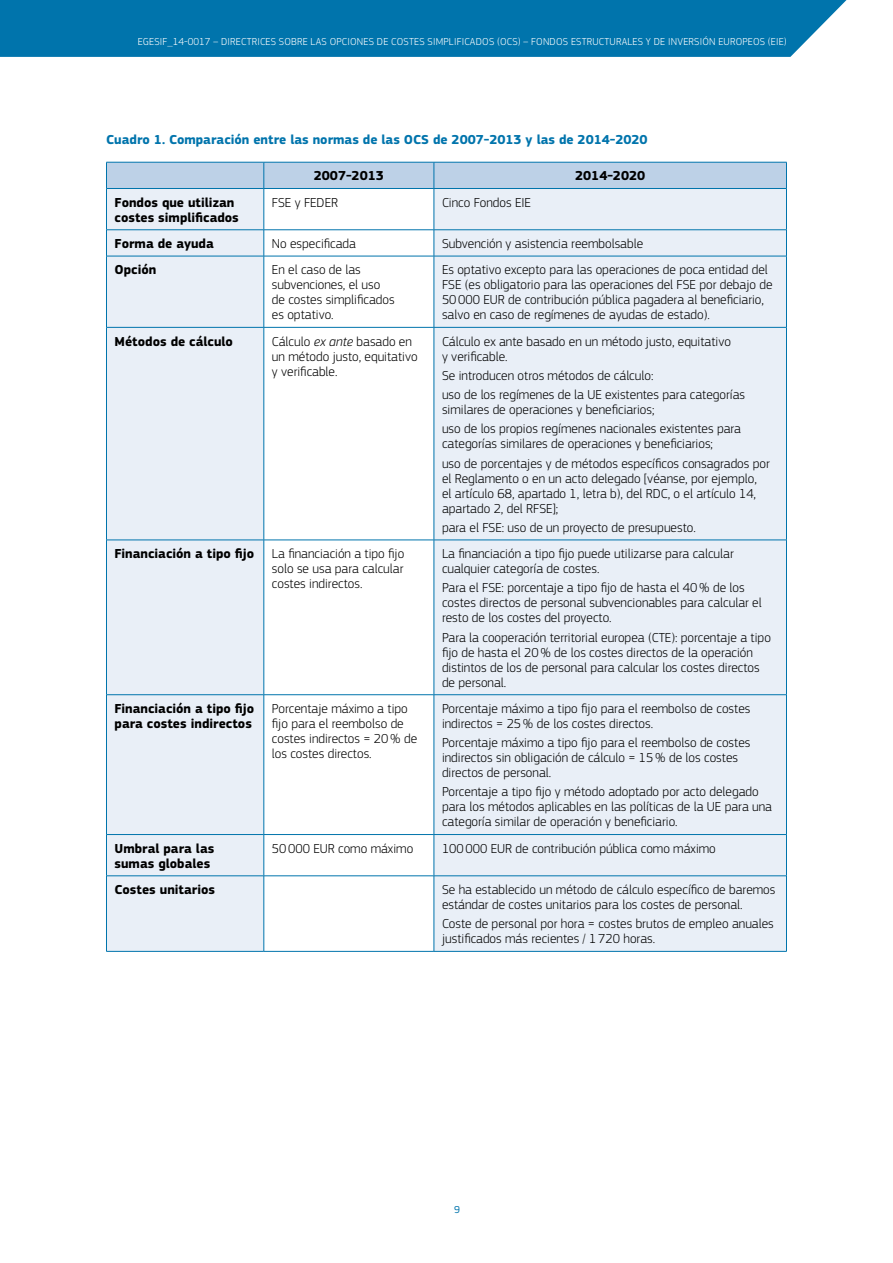
<style>
.page{position:relative;width:893px;height:1263px;background:#fff}
.page>*{position:absolute;margin:0;border:0;box-sizing:border-box;transform-origin:0 0}
.t1{font:300 13.5px/15px "EC Square Sans Pro";color:#000}
.t2{font:700 13.5px/15px "EC Square Sans Pro";color:#000}
.t3{font:700 13.5px "EC Square Sans Pro";color:#0074ac}
.t4{font:300 10.5px "EC Square Sans Pro";letter-spacing:.02em;color:#fff}
.t5{font:10.5px "EC Square Sans Pro";color:#0074ac}
.s1{font-style:italic}
</style>
<div class="page">
<div style="left:0;top:0;width:847px;height:57px;background:#0074ac"></div>
<svg style="left:107px;top:189px;width:679px;height:762px;fill:#e9eff7"></svg>
<div style="left:106px;top:162px;width:681px;height:26px;background:#bdd1e7"></div>
<hr style="left:106px;top:188px;width:158px;height:1px;background:#0074ac">
<hr style="left:106px;top:189px;width:1px;height:41px;background:#0074ac">
<hr style="left:264px;top:188px;width:170px;height:1px;background:#0074ac">
<hr style="left:264px;top:189px;width:1px;height:41px;background:#0074ac">
<hr style="left:434px;top:188px;width:353px;height:1px;background:#0074ac">
<hr style="left:434px;top:189px;width:1px;height:41px;background:#0074ac">
<hr style="left:786px;top:189px;width:1px;height:41px;background:#0074ac">
<hr style="left:106px;top:229px;width:158px;height:1px;background:#0074ac">
<svg style="left:106px;top:230px;width:1px;height:26px"></svg>
<hr style="left:264px;top:229px;width:170px;height:1px;background:#0074ac">
<svg style="left:264px;top:230px;width:1px;height:26px"></svg>
<hr style="left:434px;top:229px;width:353px;height:1px;background:#0074ac">
<svg style="left:434px;top:230px;width:1px;height:26px"></svg>
<svg style="left:786px;top:230px;width:1px;height:26px"></svg>
<hr style="left:106px;top:256px;width:158px;height:1px;background:#0074ac">
<hr style="left:106px;top:256px;width:1px;height:71px;background:#0074ac">
<hr style="left:264px;top:256px;width:170px;height:1px;background:#0074ac">
<hr style="left:264px;top:256px;width:1px;height:71px;background:#0074ac">
<hr style="left:434px;top:256px;width:353px;height:1px;background:#0074ac">
<hr style="left:434px;top:256px;width:1px;height:71px;background:#0074ac">
<hr style="left:786px;top:256px;width:1px;height:71px;background:#0074ac">
<hr style="left:106px;top:327px;width:158px;height:1px;background:#0074ac">
<hr style="left:106px;top:328px;width:1px;height:212px;background:#0074ac">
<hr style="left:264px;top:327px;width:170px;height:1px;background:#0074ac">
<hr style="left:264px;top:328px;width:1px;height:212px;background:#0074ac">
<hr style="left:434px;top:327px;width:353px;height:1px;background:#0074ac">
<hr style="left:434px;top:328px;width:1px;height:212px;background:#0074ac">
<hr style="left:786px;top:328px;width:1px;height:212px;background:#0074ac">
<hr style="left:106px;top:540px;width:158px;height:1px;background:#0074ac">
<hr style="left:106px;top:540px;width:1px;height:154px;background:#0074ac">
<hr style="left:264px;top:540px;width:170px;height:1px;background:#0074ac">
<hr style="left:264px;top:540px;width:1px;height:154px;background:#0074ac">
<hr style="left:434px;top:540px;width:353px;height:1px;background:#0074ac">
<hr style="left:434px;top:540px;width:1px;height:154px;background:#0074ac">
<hr style="left:786px;top:540px;width:1px;height:154px;background:#0074ac">
<hr style="left:106px;top:694px;width:158px;height:1px;background:#0074ac">
<hr style="left:106px;top:695px;width:1px;height:139px;background:#0074ac">
<hr style="left:264px;top:694px;width:170px;height:1px;background:#0074ac">
<hr style="left:264px;top:695px;width:1px;height:139px;background:#0074ac">
<hr style="left:434px;top:694px;width:353px;height:1px;background:#0074ac">
<hr style="left:434px;top:695px;width:1px;height:139px;background:#0074ac">
<hr style="left:786px;top:695px;width:1px;height:139px;background:#0074ac">
<hr style="left:106px;top:834px;width:158px;height:1px;background:#0074ac">
<hr style="left:106px;top:835px;width:1px;height:41px;background:#0074ac">
<hr style="left:264px;top:834px;width:170px;height:1px;background:#0074ac">
<hr style="left:264px;top:835px;width:1px;height:41px;background:#0074ac">
<hr style="left:434px;top:834px;width:353px;height:1px;background:#0074ac">
<hr style="left:434px;top:835px;width:1px;height:41px;background:#0074ac">
<hr style="left:786px;top:835px;width:1px;height:41px;background:#0074ac">
<hr style="left:106px;top:875px;width:158px;height:1px;background:#0074ac">
<hr style="left:106px;top:876px;width:1px;height:75px;background:#0074ac">
<hr style="left:264px;top:875px;width:170px;height:1px;background:#0074ac">
<hr style="left:264px;top:876px;width:1px;height:75px;background:#0074ac">
<hr style="left:434px;top:875px;width:353px;height:1px;background:#0074ac">
<hr style="left:434px;top:876px;width:1px;height:75px;background:#0074ac">
<hr style="left:786px;top:876px;width:1px;height:75px;background:#0074ac">
<hr style="left:106px;top:951px;width:158px;height:1px;background:#0074ac">
<hr style="left:264px;top:951px;width:170px;height:1px;background:#0074ac">
<hr style="left:434px;top:951px;width:353px;height:1px;background:#0074ac">
<p class="t4" style="left:138px;top:35px;width:650px">EGESIF_14-0017 – DIRECTRICES SOBRE LAS OPCIONES DE COSTES SIMPLIFICADOS (OCS) – FONDOS ESTRUCTURALES Y DE INVERSIÓN EUROPEOS (EIE)</p>
<p class="t3" style="left:106px;top:131px;width:543px">Cuadro 1. Comparación entre las normas de las OCS de 2007-2013 y las de 2014-2020</p>
<p class="t2" style="left:314px;top:169px;width:72px">2007-2013</p>
<p class="t2" style="left:575px;top:169px;width:72px">2014-2020</p>
<p class="t2" style="left:115px;top:195px;width:126px">Fondos que utilizan costes simplificados</p>
<p class="t1" style="left:272px;top:195px;width:68px">FSE y FEDER</p>
<p class="t1" style="left:442px;top:195px;width:91px">Cinco Fondos EIE</p>
<p class="t2" style="left:115px;top:236px;width:101px">Forma de ayuda</p>
<p class="t1" style="left:272px;top:236px;width:86px">No especificada</p>
<p class="t1" style="left:442px;top:236px;width:203px">Subvención y asistencia reembolsable</p>
<p class="t2" style="left:115px;top:263px;width:43px">Opción</p>
<p class="t1" style="left:272px;top:262px;width:124px">En el caso de las subvenciones, el uso de costes simplificados es optativo.</p>
<p class="t1" style="left:442px;top:262px;width:332px">Es optativo excepto para las operaciones de poca entidad del FSE (es obligatorio para las operaciones del FSE por debajo de 50000 EUR de contribución pública pagadera al beneficiario, salvo en caso de regímenes de ayudas de estado).</p>
<p class="t2" style="left:115px;top:334px;width:120px">Métodos de cálculo</p>
<p class="t1" style="left:272px;top:333px;width:147px">Cálculo <span class="s1">ex ante</span> basado en un método justo, equitativo y verificable.</p>
<p class="t1" style="left:442px;top:333px;width:290px">Cálculo ex ante basado en un método justo, equitativo y verificable.</p>
<p class="t1" style="left:442px;top:366px;width:305px;line-height:19.2px">Se introducen otros métodos de cálculo:<br>uso de los regímenes de la UE existentes para categorías</p>
<p class="t1" style="left:442px;top:400px;width:301px;line-height:19.2px">similares de operaciones y beneficiarios;<br>uso de los propios regímenes nacionales existentes para</p>
<p class="t1" style="left:442px;top:434px;width:329px;line-height:19.2px">categorías similares de operaciones y beneficiarios;<br>uso de porcentajes y de métodos específicos consagrados por</p>
<p class="t1" style="left:442px;top:470px;width:316px;text-align:justify">el Reglamento o en un acto delegado [véanse, por ejemplo, el artículo 68, apartado 1, letra b), del RDC, o el artículo 14, apartado 2, del RFSE];</p>
<p class="t1" style="left:442px;top:520px;width:255px">para el FSE: uso de un proyecto de presupuesto.</p>
<p class="t2" style="left:115px;top:547px;width:141px">Financiación a tipo fijo</p>
<p class="t1" style="left:272px;top:546px;width:134px;text-align:justify">La financiación a tipo fijo solo se usa para calcular costes indirectos.</p>
<p class="t1" style="left:442px;top:546px;width:293px">La financiación a tipo fijo puede utilizarse para calcular cualquier categoría de costes.</p>
<p class="t1" style="left:442px;top:580px;width:321px">Para el FSE: porcentaje a tipo fijo de hasta el 40% de los costes directos de personal subvencionables para calcular el resto de los costes del proyecto.</p>
<p class="t1" style="left:442px;top:630px;width:330px">Para la cooperación territorial europea (CTE): porcentaje a tipo fijo de hasta el 20% de los costes directos de la operación distintos de los de personal para calcular los costes directos de personal.</p>
<p class="t2" style="left:115px;top:701px;width:141px">Financiación a tipo fijo para costes indirectos</p>
<p class="t1" style="left:272px;top:701px;width:147px">Porcentaje máximo a tipo fijo para el reembolso de costes indirectos = 20% de los costes directos.</p>
<p class="t1" style="left:442px;top:701px;width:310px">Porcentaje máximo a tipo fijo para el reembolso de costes indirectos = 25% de los costes directos.</p>
<p class="t1" style="left:442px;top:735px;width:310px">Porcentaje máximo a tipo fijo para el reembolso de costes indirectos sin obligación de cálculo = 15% de los costes directos de personal.</p>
<p class="t1" style="left:442px;top:784px;width:332px">Porcentaje a tipo fijo y método adoptado por acto delegado para los métodos aplicables en las políticas de la UE para una categoría similar de operación y beneficiario.</p>
<p class="t2" style="left:115px;top:841px;width:101px">Umbral para las sumas globales</p>
<p class="t1" style="left:272px;top:841px;width:143px">50000 EUR como máximo</p>
<p class="t1" style="left:442px;top:841px;width:275px">100000 EUR de contribución pública como máximo</p>
<p class="t2" style="left:115px;top:882px;width:102px">Costes unitarios</p>
<p class="t1" style="left:442px;top:882px;width:335px">Se ha establecido un método de cálculo específico de baremos estándar de costes unitarios para los costes de personal.</p>
<p class="t1" style="left:442px;top:916px;width:333px">Coste de personal por hora = costes brutos de empleo anuales justificados más recientes / 1720 horas.</p>
<p class="t5" style="left:454px;top:1203px;width:7px">9</p>
</div>
